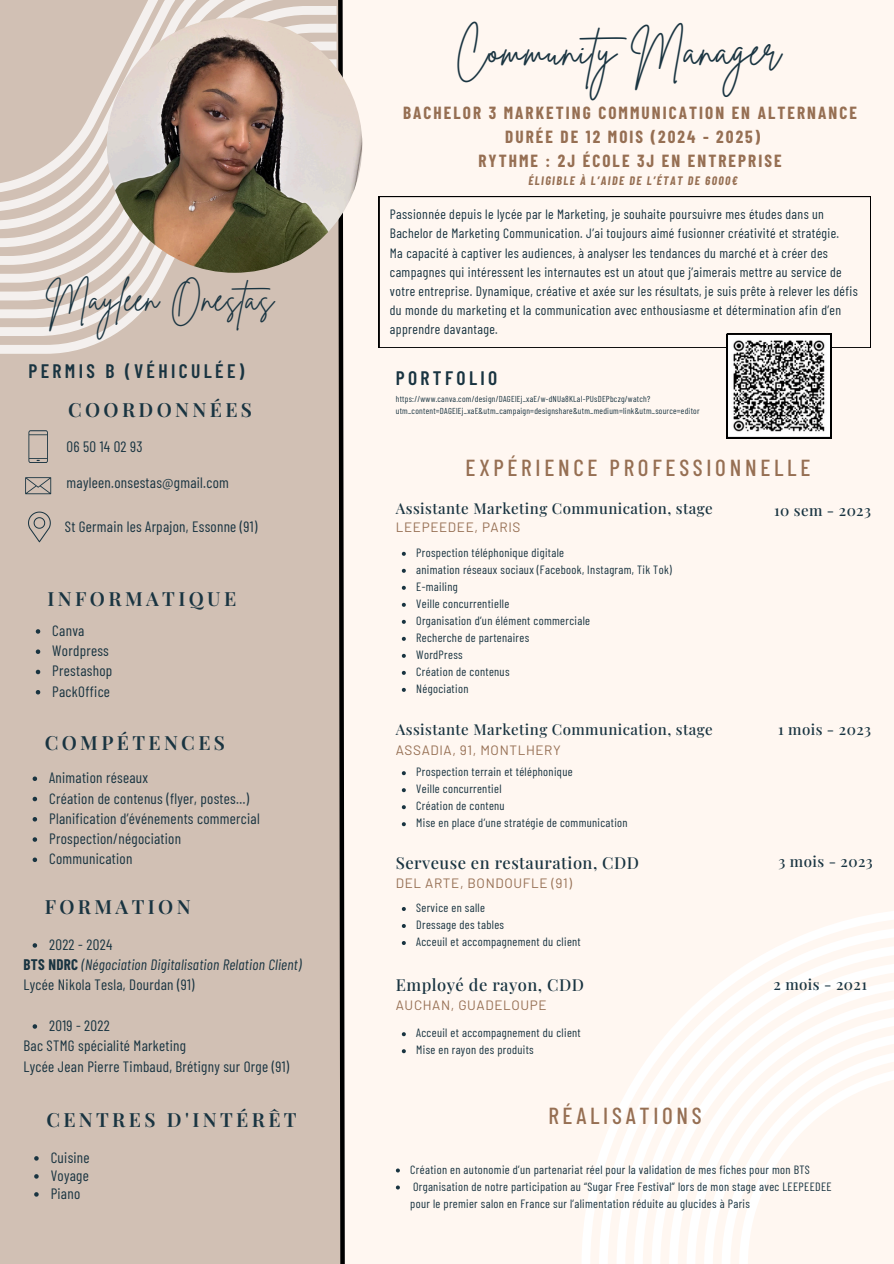
<style>
.page{position:relative;width:894px;height:1264px;background:#fff}
.page>*{position:absolute;margin:0;border:0;box-sizing:border-box;transform-origin:0 0}
.t1{font:42px "Brittany Signature";letter-spacing:.02em;color:#193441}
.t2{font:34.5px "Brittany Signature";letter-spacing:.02em;color:#193441}
.t3{font:500 23.1px "Barlow Condensed";letter-spacing:.16em;color:#966f53}
.t4{font:600 19.5px "Playfair Display";letter-spacing:.17em;color:#193441}
.t5{font:600 19.5px "Barlow Condensed";letter-spacing:.17em;color:#193441}
.t6{font:700 17.1px/24px "Barlow Condensed";letter-spacing:.12em;color:#966f53;text-align:center}
.t7{font:500 16.5px "Playfair Display";letter-spacing:.03em;color:#193441}
.t8{font:15px "Barlow Condensed";letter-spacing:.02em;color:#193441}
.t9{font:500 15px "Playfair Display";letter-spacing:.03em;color:#193441}
.t10{font:italic 15px "Barlow Condensed";letter-spacing:.02em;color:#193441}
.t11{font:13.5px/19.2px "Barlow Condensed";letter-spacing:.03em;color:#193441}
.t12{font:13.5px "Barlow";letter-spacing:.045em;color:#966f53}
.t13{font:12px/17px "Barlow Condensed";letter-spacing:.03em;color:#193441}
.t14{font:italic 700 12px "Barlow Condensed";letter-spacing:.12em;color:#966f53}
.t15{font:8.7px/12.3px "Barlow Condensed";letter-spacing:.03em;color:#193441}
.s1{font-weight:700;font-style:normal}
</style>
<div class="page">
<div style="left:0;top:0;width:893px;height:1263px;background:#fff7f1"></div>
<div style="left:0;top:0;width:340px;height:1263px;background:#d1c0b4"></div>
<svg style="left:0;top:336px;width:111px;height:18px"></svg>
<svg style="left:0;top:318px;width:136px;height:18px"></svg>
<svg style="left:0;top:300px;width:151px;height:18px"></svg>
<svg style="left:0;top:283px;width:162px;height:17px"></svg>
<svg style="left:145px;top:0;width:128px;height:6px"></svg>
<svg style="left:0;top:6px;width:336px;height:277px"></svg>
<svg style="left:28px;top:511px;width:23px;height:31px"></svg>
<svg style="left:25px;top:477px;width:26px;height:17px"></svg>
<svg style="left:28px;top:430px;width:20px;height:33px"></svg>
<svg style="left:582px;top:911px;width:311px;height:352px"></svg>
<svg style="left:599px;top:925px;width:294px;height:338px"></svg>
<svg style="left:616px;top:943px;width:277px;height:320px"></svg>
<svg style="left:634px;top:960px;width:259px;height:303px"></svg>
<svg style="left:651px;top:978px;width:242px;height:285px"></svg>
<svg style="left:669px;top:995px;width:224px;height:268px"></svg>
<svg style="left:686px;top:1013px;width:207px;height:250px"></svg>
<svg style="left:704px;top:1030px;width:189px;height:233px"></svg>
<svg style="left:336px;top:0;width:11px;height:1263px"></svg>
<img style="left:107px;top:17px;width:255px;height:256px;border-radius:50%">
<svg style="left:378px;top:196px;width:492px;height:152px"></svg>
<svg style="left:726px;top:334px;width:104px;height:104px"></svg>
<svg style="left:401px;top:552px;width:4px;height:4px"></svg>
<svg style="left:401px;top:569px;width:4px;height:4px"></svg>
<svg style="left:401px;top:586px;width:4px;height:4px"></svg>
<svg style="left:401px;top:603px;width:4px;height:4px"></svg>
<svg style="left:401px;top:620px;width:4px;height:4px"></svg>
<svg style="left:401px;top:637px;width:4px;height:4px"></svg>
<svg style="left:401px;top:654px;width:4px;height:4px"></svg>
<svg style="left:401px;top:671px;width:4px;height:4px"></svg>
<svg style="left:401px;top:688px;width:4px;height:4px"></svg>
<svg style="left:36px;top:629px;width:4px;height:4px"></svg>
<svg style="left:36px;top:649px;width:4px;height:5px"></svg>
<svg style="left:36px;top:669px;width:4px;height:5px"></svg>
<svg style="left:36px;top:690px;width:4px;height:4px"></svg>
<svg style="left:396px;top:1168px;width:4px;height:4px"></svg>
<svg style="left:396px;top:1185px;width:4px;height:4px"></svg>
<svg style="left:401px;top:771px;width:4px;height:4px"></svg>
<svg style="left:401px;top:788px;width:4px;height:4px"></svg>
<svg style="left:401px;top:805px;width:4px;height:4px"></svg>
<svg style="left:401px;top:822px;width:4px;height:4px"></svg>
<svg style="left:33px;top:943px;width:4px;height:4px"></svg>
<svg style="left:33px;top:1024px;width:4px;height:4px"></svg>
<svg style="left:34px;top:1156px;width:5px;height:4px"></svg>
<svg style="left:34px;top:1174px;width:5px;height:4px"></svg>
<svg style="left:34px;top:1192px;width:5px;height:4px"></svg>
<svg style="left:33px;top:776px;width:4px;height:5px"></svg>
<svg style="left:33px;top:796px;width:4px;height:5px"></svg>
<svg style="left:33px;top:817px;width:4px;height:4px"></svg>
<svg style="left:33px;top:837px;width:4px;height:4px"></svg>
<svg style="left:33px;top:857px;width:4px;height:5px"></svg>
<svg style="left:401px;top:907px;width:4px;height:4px"></svg>
<svg style="left:401px;top:924px;width:4px;height:4px"></svg>
<svg style="left:401px;top:941px;width:4px;height:4px"></svg>
<svg style="left:401px;top:1032px;width:4px;height:4px"></svg>
<svg style="left:401px;top:1049px;width:4px;height:4px"></svg>
<p class="t2" style="left:45px;top:276px;width:236px">Mayleen Onestas</p>
<p class="t5" style="left:28px;top:358px;width:217px">PERMIS B (VÉHICULÉE)</p>
<p class="t4" style="left:68px;top:395px;width:185px">COORDONNÉES</p>
<p class="t8" style="left:67px;top:437px;width:78px">06 50 14 02 93</p>
<p class="t8" style="left:67px;top:473px;width:164px">mayleen.onsestas@gmail.com</p>
<p class="t8" style="left:65px;top:517px;width:194px">St Germain les Arpajon, Essonne (91)</p>
<p class="t4" style="left:47px;top:584px;width:190px">INFORMATIQUE</p>
<p class="t8" style="left:52px;top:621px;width:34px">Canva</p>
<p class="t8" style="left:52px;top:641px;width:58px">Wordpress</p>
<p class="t8" style="left:52px;top:661px;width:61px">Prestashop</p>
<p class="t8" style="left:52px;top:681px;width:59px">PackOffice</p>
<p class="t4" style="left:45px;top:728px;width:182px">COMPÉTENCES</p>
<p class="t1" style="left:455px;top:23px;width:327px">Community Manager</p>
<h4 class="t6" style="left:403px;top:100px;width:455px">BACHELOR 3 MARKETING COMMUNICATION EN ALTERNANCE<br>DURÉE DE 12 MOIS (2024 - 2025)<br>RYTHME : 2J ÉCOLE 3J EN ENTREPRISE</h4>
<h4 class="t14" style="left:528px;top:173px;width:211px">ÉLIGIBLE À L’AIDE DE L’ÉTAT DE 6000€</h4>
<p class="t11" style="left:390px;top:204px;width:450px">Passionnée depuis le lycée par le Marketing, je souhaite poursuivre mes études dans un<br>Bachelor de Marketing Communication. J’ai toujours aimé fusionner créativité et stratégie.</p>
<p class="t11" style="left:390px;top:242px;width:469px">Ma capacité à captiver les audiences, à analyser les tendances du marché et à créer des campagnes qui intéressent les internautes est un atout que j’aimerais mettre au service de votre entreprise. Dynamique, créative et axée sur les résultats, je suis prête à relever les défis du monde du marketing et la communication avec enthousiasme et détermination afin d’en apprendre davantage.</p>
<p class="t5" style="left:395px;top:365px;width:103px">PORTFOLIO</p>
<h6 class="t15" style="left:395px;top:392px;width:305px">https://www.canva.com/design/DAGElEj_xaE/w-dNUa8KLaI-PUsDEPbczg/watch? utm_content=DAGElEj_xaE&amp;utm_campaign=designshare&amp;utm_medium=link&amp;utm_source=editor</h6>
<p class="t3" style="left:465px;top:453px;width:346px">EXPÉRIENCE PROFESSIONNELLE</p>
<p class="t9" style="left:395px;top:498px;width:318px">Assistante Marketing Communication, stage</p>
<h1 class="t9" style="left:773px;top:499px;width:98px">10 sem - 2023</h1>
<p class="t12" style="left:395px;top:519px;width:126px">LEEPEEDEE, PARIS</p>
<p class="t13" style="left:416px;top:543px;width:149px">Prospection téléphonique digitale</p>
<p class="t13" style="left:416px;top:560px;width:257px">animation réseaux sociaux (Facebook, Instagram, Tik Tok)</p>
<p class="t13" style="left:416px;top:577px;width:43px">E-mailing</p>
<p class="t13" style="left:416px;top:594px;width:94px">Veille concurrentielle</p>
<p class="t13" style="left:416px;top:611px;width:175px">Organisation d’un élément commerciale</p>
<p class="t13" style="left:416px;top:628px;width:114px">Recherche de partenaires</p>
<h4 class="t13" style="left:416px;top:645px;width:48px">WordPress</h4>
<p class="t13" style="left:416px;top:662px;width:95px">Création de contenus</p>
<p class="t13" style="left:416px;top:679px;width:54px">Négociation</p>
<p class="t9" style="left:395px;top:719px;width:318px">Assistante Marketing Communication, stage</p>
<p class="t12" style="left:395px;top:741px;width:166px">ASSADIA, 91, MONTLHERY</p>
<h5 class="t9" style="left:777px;top:719px;width:94px">1 mois - 2023</h5>
<h4 class="t13" style="left:416px;top:763px;width:158px">Prospection terrain et téléphonique</h4>
<p class="t13" style="left:416px;top:780px;width:87px">Veille concurrentiel</p>
<p class="t13" style="left:416px;top:797px;width:90px">Création de contenu</p>
<p class="t13" style="left:416px;top:814px;width:213px">Mise en place d’une stratégie de communication</p>
<p class="t8" style="left:49px;top:768px;width:100px">Animation réseaux</p>
<p class="t8" style="left:49px;top:788px;width:201px">Création de contenus (flyer, postes…)</p>
<p class="t8" style="left:49px;top:808px;width:212px">Planification d’événements commercial</p>
<h4 class="t8" style="left:49px;top:829px;width:133px">Prospection/négociation</h4>
<p class="t8" style="left:49px;top:849px;width:85px">Communication</p>
<p class="t7" style="left:395px;top:851px;width:245px">Serveuse en restauration, CDD</p>
<p class="t12" style="left:395px;top:874px;width:178px">DEL ARTE, BONDOUFLE (91)</p>
<p class="t13" style="left:416px;top:898px;width:70px">Service en salle</p>
<p class="t13" style="left:416px;top:915px;width:89px">Dressage des tables</p>
<h6 class="t13" style="left:416px;top:932px;width:166px">Acceuil et accompagnement du client</h6>
<p class="t7" style="left:395px;top:973px;width:190px">Employé de rayon, CDD</p>
<p class="t12" style="left:395px;top:996px;width:152px">AUCHAN, GUADELOUPE</p>
<p class="t13" style="left:416px;top:1023px;width:166px">Acceuil et accompagnement du client</p>
<p class="t13" style="left:416px;top:1040px;width:119px">Mise en rayon des produits</p>
<p class="t9" style="left:778px;top:851px;width:96px">3 mois - 2023</p>
<h2 class="t4" style="left:45px;top:892px;width:147px">FORMATION</h2>
<p class="t8" style="left:49px;top:934px;width:65px">2022 - 2024</p>
<h4 class="t10" style="left:24px;top:955px;width:279px"><span class="s1">BTS NDRC</span> (Négociation Digitalisation Relation Client)</h4>
<p class="t8" style="left:24px;top:975px;width:172px">Lycée Nikola Tesla, Dourdan (91)</p>
<h3 class="t8" style="left:49px;top:1015px;width:62px">2019 - 2022</h3>
<p class="t8" style="left:24px;top:1036px;width:164px">Bac STMG spécialité Marketing</p>
<p class="t8" style="left:24px;top:1056px;width:267px">Lycée Jean Pierre Timbaud, Brétigny sur Orge (91)</p>
<p class="t4" style="left:46px;top:1105px;width:252px">CENTRES D'INTÉRÊT</p>
<p class="t8" style="left:51px;top:1147px;width:40px">Cuisine</p>
<p class="t8" style="left:51px;top:1165px;width:40px">Voyage</p>
<p class="t8" style="left:51px;top:1183px;width:31px">Piano</p>
<p class="t9" style="left:773px;top:973px;width:95px">2 mois - 2021</p>
<p class="t3" style="left:548px;top:1100px;width:155px">RÉALISATIONS</p>
<p class="t13" style="left:410px;top:1160px;width:401px">Création en autonomie d’un partenariat réel pour la validation de mes fiches pour mon BTS</p>
<p class="t13" style="left:410px;top:1177px;width:423px">Organisation de notre participation au “Sugar Free Festival” lors de mon stage avec LEEPEEDEE pour le premier salon en France sur l’alimentation réduite au glucides à Paris</p>
</div>
